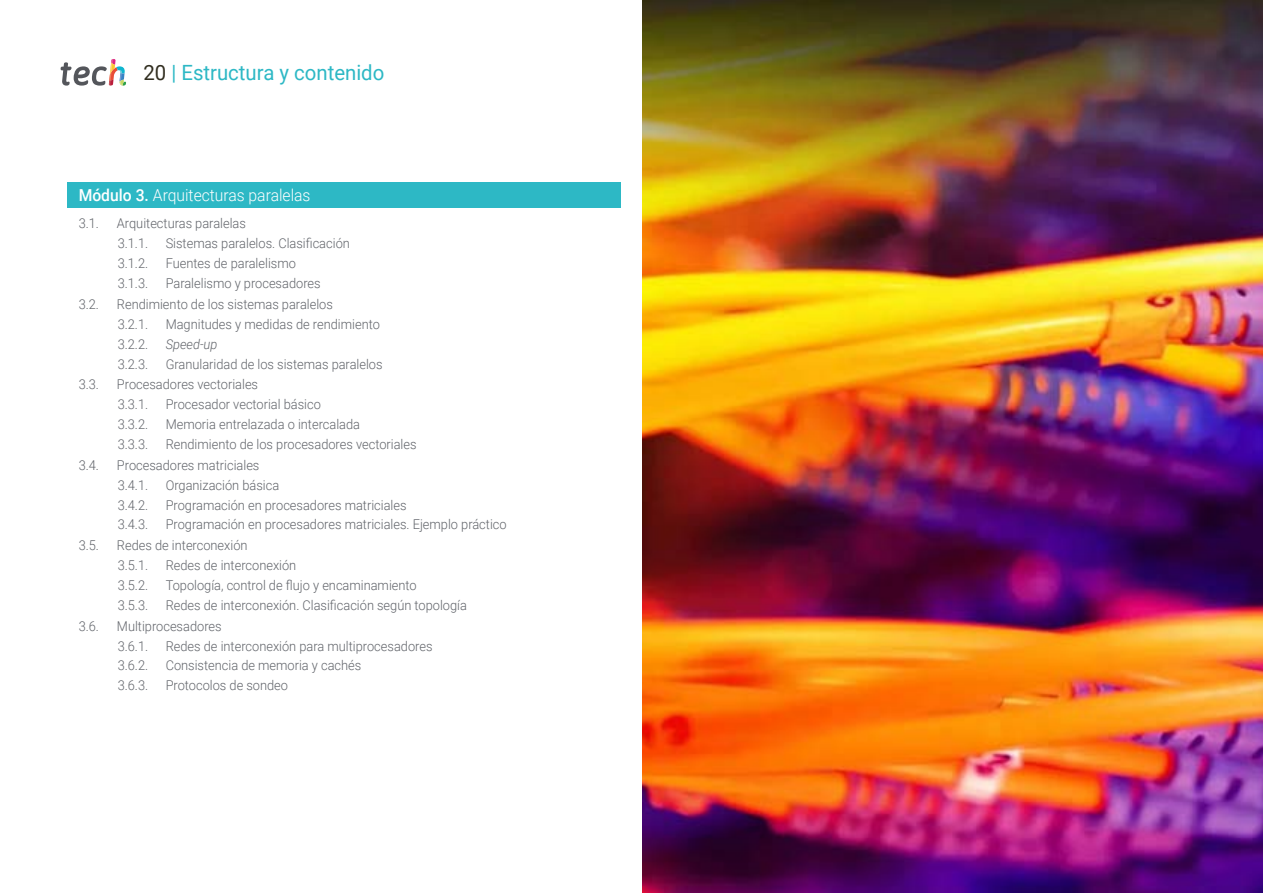
<style>
.page{position:relative;width:1263px;height:893px;background:#fff}
.page>*{position:absolute;margin:0;border:0;box-sizing:border-box;transform-origin:0 0}
.t1{font:21px "Roboto";color:#2db8c5}
.t2{font:300 16.5px "Roboto";color:#fff;scale:.95 1}
.t3{font:300 13.5px/20px "Roboto";color:#61646a;scale:.95 1}
.t4{font:italic 300 13.5px "Roboto";color:#61646a;scale:.95 1}
.s1{color:#312e20}
.s2{font-weight:500}
</style>
<div class="page">
<svg style="left:61px;top:59px;width:65px;height:27px"></svg>
<div style="left:68px;top:182px;width:553px;height:25px;background:#2db8c5"></div>
<img style="left:642px;top:0;width:621px;height:893px">
<h1 class="t1" style="left:144px;top:57px;width:242px"><span class="s1">20</span> | Estructura y contenido</h1>
<p class="t2" style="left:79px;top:184px;width:246px"><span class="s2">Módulo 3.</span> Arquitecturas paralelas</p>
<p class="t3" style="left:79px;top:213px;width:23px">3.1.</p>
<p class="t3" style="left:117px;top:213px;width:137px">Arquitecturas paralelas<br>3.1.1.</p>
<p class="t3" style="left:166px;top:233px;width:195px">Sistemas paralelos. Clasificación</p>
<p class="t3" style="left:118px;top:253px;width:34px">3.1.2.</p>
<p class="t3" style="left:166px;top:253px;width:139px">Fuentes de paralelismo</p>
<p class="t3" style="left:118px;top:273px;width:34px">3.1.3.</p>
<p class="t3" style="left:166px;top:273px;width:165px">Paralelismo y procesadores</p>
<p class="t3" style="left:79px;top:294px;width:23px">3.2.</p>
<p class="t3" style="left:117px;top:294px;width:229px">Rendimiento de los sistemas paralelos<br>3.2.1.</p>
<p class="t3" style="left:166px;top:313px;width:227px">Magnitudes y medidas de rendimiento</p>
<p class="t3" style="left:118px;top:333px;width:34px">3.2.2.</p>
<p class="t4" style="left:166px;top:334px;width:56px">Speed-up</p>
<p class="t3" style="left:118px;top:353px;width:34px">3.2.3.</p>
<p class="t3" style="left:166px;top:353px;width:230px">Granularidad de los sistemas paralelos</p>
<p class="t3" style="left:79px;top:374px;width:23px">3.3.</p>
<p class="t3" style="left:117px;top:374px;width:150px">Procesadores vectoriales<br>3.3.1.</p>
<p class="t3" style="left:166px;top:394px;width:165px">Procesador vectorial básico</p>
<p class="t3" style="left:118px;top:414px;width:34px">3.3.2.</p>
<p class="t3" style="left:166px;top:414px;width:206px">Memoria entrelazada o intercalada</p>
<p class="t3" style="left:118px;top:434px;width:34px">3.3.3.</p>
<p class="t3" style="left:166px;top:434px;width:266px">Rendimiento de los procesadores vectoriales</p>
<p class="t3" style="left:79px;top:454px;width:23px">3.4.</p>
<p class="t3" style="left:117px;top:454px;width:151px">Procesadores matriciales<br>3.4.1.</p>
<p class="t3" style="left:166px;top:474px;width:121px">Organización básica</p>
<p class="t3" style="left:118px;top:494px;width:34px">3.4.2.</p>
<p class="t3" style="left:166px;top:494px;width:255px">Programación en procesadores matriciales</p>
<p class="t3" style="left:118px;top:514px;width:34px">3.4.3.</p>
<p class="t3" style="left:166px;top:514px;width:360px">Programación en procesadores matriciales. Ejemplo práctico</p>
<p class="t3" style="left:79px;top:535px;width:23px">3.5.</p>
<p class="t3" style="left:117px;top:535px;width:139px">Redes de interconexión<br>3.5.1.</p>
<p class="t3" style="left:166px;top:555px;width:139px">Redes de interconexión</p>
<p class="t3" style="left:118px;top:575px;width:34px">3.5.2.</p>
<p class="t3" style="left:166px;top:575px;width:266px">Topología, control de flujo y encaminamiento</p>
<p class="t3" style="left:118px;top:595px;width:34px">3.5.3.</p>
<p class="t3" style="left:166px;top:595px;width:319px">Redes de interconexión. Clasificación según topología</p>
<p class="t3" style="left:79px;top:615px;width:23px">3.6.</p>
<p class="t3" style="left:117px;top:615px;width:112px">Multiprocesadores<br>3.6.1.</p>
<p class="t3" style="left:166px;top:635px;width:282px">Redes de interconexión para multiprocesadores</p>
<p class="t3" style="left:118px;top:655px;width:34px">3.6.2.</p>
<p class="t3" style="left:166px;top:655px;width:208px">Consistencia de memoria y cachés</p>
<p class="t3" style="left:118px;top:675px;width:34px">3.6.3.</p>
<p class="t3" style="left:166px;top:675px;width:130px">Protocolos de sondeo</p>
</div>
